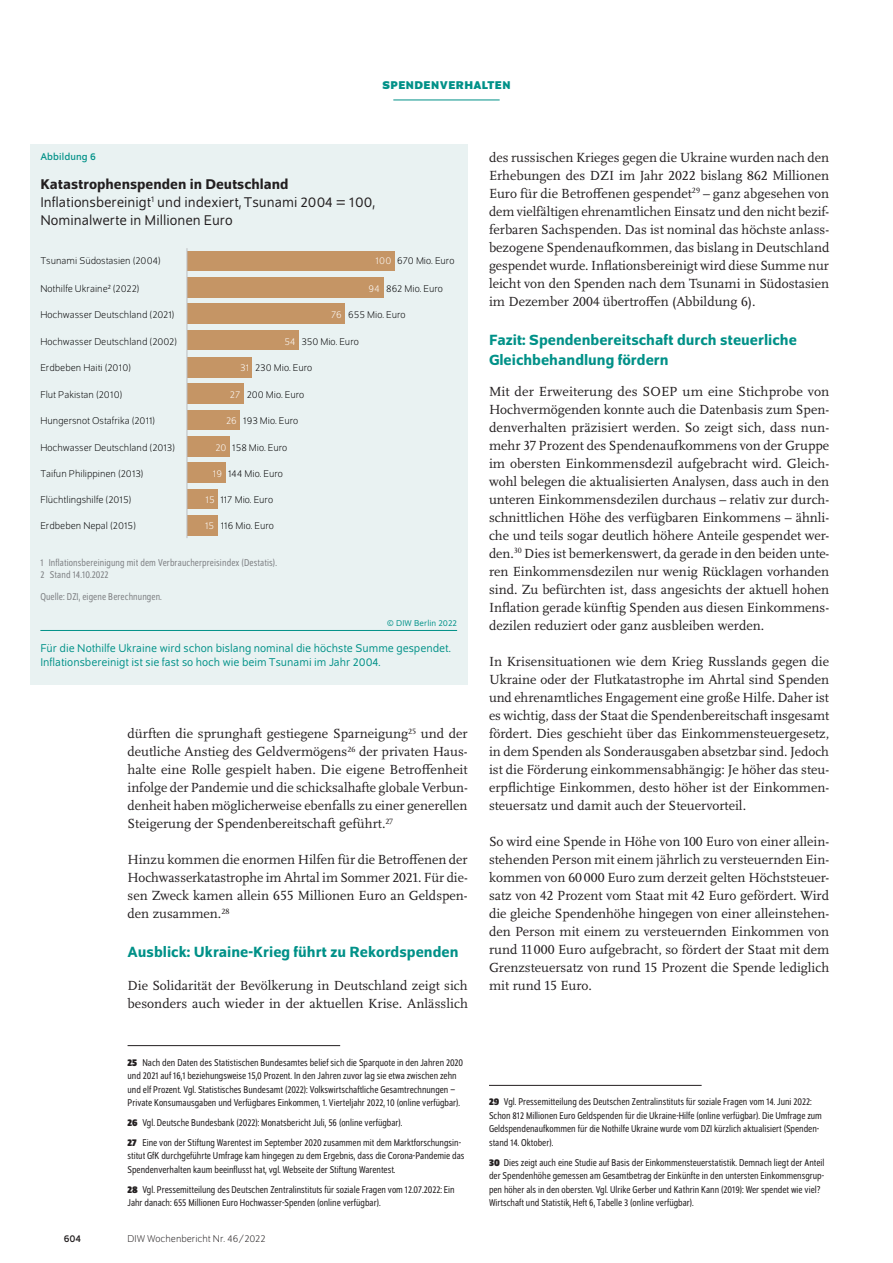
<style>
.page{position:relative;width:893px;height:1263px;background:#fff}
.page>*{position:absolute;margin:0;border:0;box-sizing:border-box;transform-origin:0 0}
.t1{font:500 15.75px/19.5px "Schumpeter";color:#009188}
.t2{font:15px/18px "Schumpeter Blond";color:#231f20}
.t3{font:500 15px "Schumpeter";color:#231f20}
.t4{font:13.8px/18px "Scala Pro";color:#231f20;text-align:justify}
.t5{font:12px/13.5px "Schumpeter Blond";color:#009188}
.t6{font:700 12px "Schumpeter";color:#009188}
.t7{font:semi-condensed 10.5px/13.5px "Schumpeter Blond";color:#231f20}
.t8{font:300 10.5px "Schumpeter";color:#000001}
.t9{font:semi-condensed 10.5px/12.8px "Schumpeter Blond";letter-spacing:.01em;color:#808285}
.t10{font:300 10.5px "Schumpeter";color:#231f20}
.t11{font:300 10.5px "Schumpeter";letter-spacing:.005em;color:#fff}
.t12{font:10.5px "Schumpeter";letter-spacing:.01em;color:#009188}
.t13{font:10.5px "Schumpeter";color:#231f20}
.t14{font:9px "Schumpeter Blond";letter-spacing:.01em;color:#009188}
.s1{font-family:"Schumpeter";font-weight:700}
</style>
<div class="page">
<hr style="left:393px;top:100px;width:107px;height:1px;background:#009188">
<hr style="left:128px;top:1045px;width:212px;height:1px;background:#231f20">
<hr style="left:489px;top:1085px;width:213px;height:1px;background:#231f20">
<div style="left:30px;top:144px;width:438px;height:540px;background:#e9f2f2"></div>
<div style="left:187px;top:515px;width:31px;height:21px;background:#c59565"></div>
<div style="left:187px;top:489px;width:31px;height:20px;background:#c59565"></div>
<div style="left:187px;top:462px;width:38px;height:21px;background:#c59565"></div>
<div style="left:187px;top:436px;width:43px;height:21px;background:#c59565"></div>
<div style="left:187px;top:410px;width:53px;height:20px;background:#c59565"></div>
<div style="left:187px;top:383px;width:57px;height:20px;background:#c59565"></div>
<div style="left:187px;top:357px;width:65px;height:20px;background:#c59565"></div>
<div style="left:187px;top:331px;width:112px;height:19px;background:#c59565"></div>
<div style="left:187px;top:304px;width:158px;height:20px;background:#c59565"></div>
<div style="left:187px;top:277px;width:196px;height:21px;background:#c59565"></div>
<div style="left:187px;top:251px;width:208px;height:20px;background:#c59565"></div>
<hr style="left:187px;top:248px;width:1px;height:290px;background:#bcbdc0">
<hr style="left:40px;top:630px;width:417px;height:1px;background:#009188">
<p class="t6" style="left:382px;top:79px;width:18px">SPENDENVERHALTEN</p>
<p class="t12" style="left:40px;top:151px;width:57px">Abbildung 6</p>
<p class="t3" style="left:40px;top:176px;width:250px">Katastrophenspenden in Deutschland</p>
<p class="t2" style="left:40px;top:193px;width:336px">Inflationsbereinigt<sup>1</sup> und indexiert, Tsunami 2004 = 100,<br>Nominalwerte in Millionen Euro</p>
<p class="t8" style="left:40px;top:256px;width:122px">Tsunami Südostasien (2004)</p>
<p class="t8" style="left:40px;top:284px;width:101px">Nothilfe Ukraine² (2022)</p>
<p class="t8" style="left:40px;top:310px;width:136px">Hochwasser Deutschland (2021)</p>
<p class="t8" style="left:40px;top:336px;width:138px">Hochwasser Deutschland (2002)</p>
<p class="t8" style="left:40px;top:363px;width:92px">Erdbeben Haiti (2010)</p>
<p class="t8" style="left:40px;top:389px;width:84px">Flut Pakistan (2010)</p>
<p class="t8" style="left:40px;top:416px;width:116px">Hungersnot Ostafrika (2011)</p>
<p class="t8" style="left:40px;top:442px;width:136px">Hochwasser Deutschland (2013)</p>
<p class="t8" style="left:40px;top:469px;width:105px">Taifun Philippinen (2013)</p>
<p class="t8" style="left:40px;top:495px;width:93px">Flüchtlingshilfe (2015)</p>
<p class="t8" style="left:40px;top:520px;width:97px">Erdbeben Nepal (2015)</p>
<p class="t8" style="left:397px;top:256px;width:59px">670 Mio. Euro</p>
<p class="t8" style="left:386px;top:284px;width:58px">862 Mio. Euro</p>
<p class="t8" style="left:348px;top:310px;width:59px">655 Mio. Euro</p>
<p class="t8" style="left:301px;top:336px;width:59px">350 Mio. Euro</p>
<p class="t8" style="left:255px;top:363px;width:58px">230 Mio. Euro</p>
<p class="t8" style="left:247px;top:389px;width:59px">200 Mio. Euro</p>
<p class="t8" style="left:243px;top:416px;width:57px">193 Mio. Euro</p>
<p class="t8" style="left:232px;top:442px;width:57px">158 Mio. Euro</p>
<p class="t8" style="left:228px;top:469px;width:56px">144 Mio. Euro</p>
<p class="t8" style="left:220px;top:495px;width:54px">117 Mio. Euro</p>
<p class="t8" style="left:221px;top:520px;width:55px">116 Mio. Euro</p>
<p class="t9" style="left:40px;top:556px;width:238px">1 Inflationsbereinigung mit dem Verbraucherpreisindex (Destatis).<br>2 Stand 14.10.2022</p>
<p class="t9" style="left:40px;top:590px;width:123px">Quelle: DZI, eigene Berechnungen.</p>
<p class="t14" style="left:387px;top:619px;width:72px">© DIW Berlin 2022</p>
<p class="t5" style="left:40px;top:642px;width:412px">Für die Nothilfe Ukraine wird schon bislang nominal die höchste Summe gespendet.<br>Inflationsbereinigt ist sie fast so hoch wie beim Tsunami im Jahr 2004.</p>
<p class="t11" style="left:376px;top:256px;width:17px">100</p>
<p class="t11" style="left:369px;top:284px;width:13px">94</p>
<p class="t11" style="left:331px;top:310px;width:12px">76</p>
<p class="t11" style="left:284px;top:336px;width:13px">54</p>
<p class="t11" style="left:240px;top:363px;width:10px">31</p>
<p class="t11" style="left:230px;top:389px;width:12px">27</p>
<p class="t11" style="left:226px;top:416px;width:12px">26</p>
<p class="t11" style="left:216px;top:442px;width:13px">20</p>
<p class="t11" style="left:213px;top:469px;width:11px">19</p>
<p class="t11" style="left:206px;top:495px;width:11px">15</p>
<p class="t11" style="left:205px;top:520px;width:11px">15</p>
<p class="t4" style="left:128px;top:724px;width:342px">dürften die sprunghaft gestiegene Sparneigung<sup>25</sup> und der deutliche Anstieg des Geldvermögens<sup>26</sup> der privaten Haus&shy;halte eine Rolle gespielt haben. Die eigene Betroffenheit infolge der Pandemie und die schicksalhafte globale Verbun&shy;denheit haben möglicherweise ebenfalls zu einer generellen Steigerung der Spendenbereitschaft geführt.<sup>27</sup></p>
<p class="t4" style="left:128px;top:850px;width:342px">Hinzu kommen die enormen Hilfen für die Betroffenen der Hochwasserkatastrophe im Ahrtal im Sommer 2021. Für die&shy;sen Zweck kamen allein 655 Millionen Euro an Geldspen&shy;den zusammen.<sup>28</sup></p>
<p class="t1" style="left:128px;top:942px;width:332px">Ausblick: Ukraine-Krieg führt zu Rekordspenden</p>
<p class="t4" style="left:128px;top:976px;width:342px">Die Solidarität der Bevölkerung in Deutschland zeigt sich besonders auch wieder in der aktuellen Krise. Anlässlich</p>
<p class="t7" style="left:128px;top:1056px;width:337px"><span class="s1">25</span> Nach den Daten des Statistischen Bundesamtes belief sich die Sparquote in den Jahren 2020 und 2021 auf 16,1 beziehungsweise 15,0 Prozent. In den Jahren zuvor lag sie etwa zwischen zehn und elf Prozent. Vgl. Statistisches Bundesamt (2022): Volkswirtschaftliche Gesamtrechnungen – Private Konsumausgaben und Verfügbares Einkommen, 1. Vierteljahr 2022, 10 (online verfügbar).</p>
<p class="t7" style="left:128px;top:1113px;width:335px;line-height:20px"><span class="s1">26</span> Vgl. Deutsche Bundesbank (2022): Monatsbericht Juli, 56 (online verfügbar).<br><span class="s1">27</span> Eine von der Stiftung Warentest im September 2020 zusammen mit dem Marktforschungsin-</p>
<p class="t7" style="left:128px;top:1149px;width:338px">stitut GfK durchgeführte Umfrage kam hingegen zu dem Ergebnis, dass die Corona-Pandemie das<br>Spendenverhalten kaum beeinflusst hat, vgl. Webseite der Stiftung Warentest.</p>
<p class="t7" style="left:128px;top:1183px;width:329px"><span class="s1">28</span> Vgl. Pressemitteilung des Deutschen Zentralinstituts für soziale Fragen vom 12.07.2022: Ein<br>Jahr danach: 655 Millionen Euro Hochwasser-Spenden (online verfügbar).</p>
<p class="t13" style="left:64px;top:1233px;width:19px">604</p>
<p class="t10" style="left:128px;top:1234px;width:140px">DIW Wochenbericht Nr. 46/2022</p>
<p class="t4" style="left:489px;top:148px;width:342px">des russischen Krieges gegen die Ukraine wurden nach den Erhebungen des DZI im Jahr 2022 bislang 862 Millionen Euro für die Betroffenen gespendet<sup>29</sup> – ganz abgesehen von dem vielfältigen ehrenamtlichen Einsatz und den nicht bezif&shy;ferbaren Sachspenden. Das ist nominal das höchste anlass&shy;bezogene Spendenaufkommen, das bislang in Deutschland gespendet wurde. Inflationsbereinigt wird diese Summe nur leicht von den Spenden nach dem Tsunami in Südostasien im Dezember 2004 übertroffen (Abbildung 6).</p>
<p class="t1" style="left:489px;top:330px;width:309px">Fazit: Spendenbereitschaft durch steuerliche<br>Gleichbehandlung fördern</p>
<p class="t4" style="left:489px;top:382px;width:342px">Mit der Erweiterung des SOEP um eine Stichprobe von Hochvermögenden konnte auch die Datenbasis zum Spen&shy;denverhalten präzisiert werden. So zeigt sich, dass nun&shy;mehr 37 Prozent des Spendenaufkommens von der Gruppe im obersten Einkommensdezil aufgebracht wird. Gleich&shy;wohl belegen die aktualisierten Analysen, dass auch in den unteren Einkommensdezilen durchaus – relativ zur durch&shy;schnittlichen Höhe des verfügbaren Einkommens – ähnli&shy;che und teils sogar deutlich höhere Anteile gespendet wer&shy;den.<sup>30</sup> Dies ist bemerkenswert, da gerade in den beiden unte&shy;ren Einkommensdezilen nur wenig Rücklagen vorhanden sind. Zu befürchten ist, dass angesichts der aktuell hohen Inflation gerade künftig Spenden aus diesen Einkommens&shy;dezilen reduziert oder ganz ausbleiben werden.</p>
<p class="t4" style="left:489px;top:652px;width:342px">In Krisensituationen wie dem Krieg Russlands gegen die Ukraine oder der Flutkatastrophe im Ahrtal sind Spenden und ehrenamtliches Engagement eine große Hilfe. Daher ist es wichtig, dass der Staat die Spendenbereitschaft insgesamt fördert. Dies geschieht über das Einkommensteuergesetz, in dem Spenden als Sonderausgaben absetzbar sind. Jedoch ist die Förderung einkommensabhängig: Je höher das steu&shy;erpflichtige Einkommen, desto höher ist der Einkommen&shy;steuersatz und damit auch der Steuervorteil.</p>
<p class="t4" style="left:489px;top:832px;width:342px">So wird eine Spende in Höhe von 100 Euro von einer allein&shy;stehenden Person mit einem jährlich zu versteuernden Ein&shy;kommen von 60000 Euro zum derzeit gelten Höchststeuer&shy;satz von 42 Prozent vom Staat mit 42 Euro gefördert. Wird die gleiche Spendenhöhe hingegen von einer alleinstehen&shy;den Person mit einem zu versteuernden Einkommen von rund 11000 Euro aufgebracht, so fördert der Staat mit dem Grenzsteuersatz von rund 15 Prozent die Spende lediglich mit rund 15 Euro.</p>
<p class="t7" style="left:489px;top:1095px;width:334px"><span class="s1">29</span> Vgl. Pressemitteilung des Deutschen Zentralinstituts für soziale Fragen vom 14. Juni 2022:<br>Schon 812 Millionen Euro Geldspenden für die Ukraine-Hilfe (online verfügbar). Die Umfrage zum Geldspendenaufkommen für die Nothilfe Ukraine wurde vom DZI kürzlich aktualisiert (Spenden&shy;stand 14. Oktober).</p>
<p class="t7" style="left:489px;top:1156px;width:337px"><span class="s1">30</span> Dies zeigt auch eine Studie auf Basis der Einkommensteuerstatistik. Demnach liegt der Anteil der Spendenhöhe gemessen am Gesamtbetrag der Einkünfte in den untersten Einkommensgrup&shy;pen höher als in den obersten. Vgl. Ulrike Gerber und Kathrin Kann (2019): Wer spendet wie viel?<br>Wirtschaft und Statistik, Heft 6, Tabelle 3 (online verfügbar).</p>
</div>
